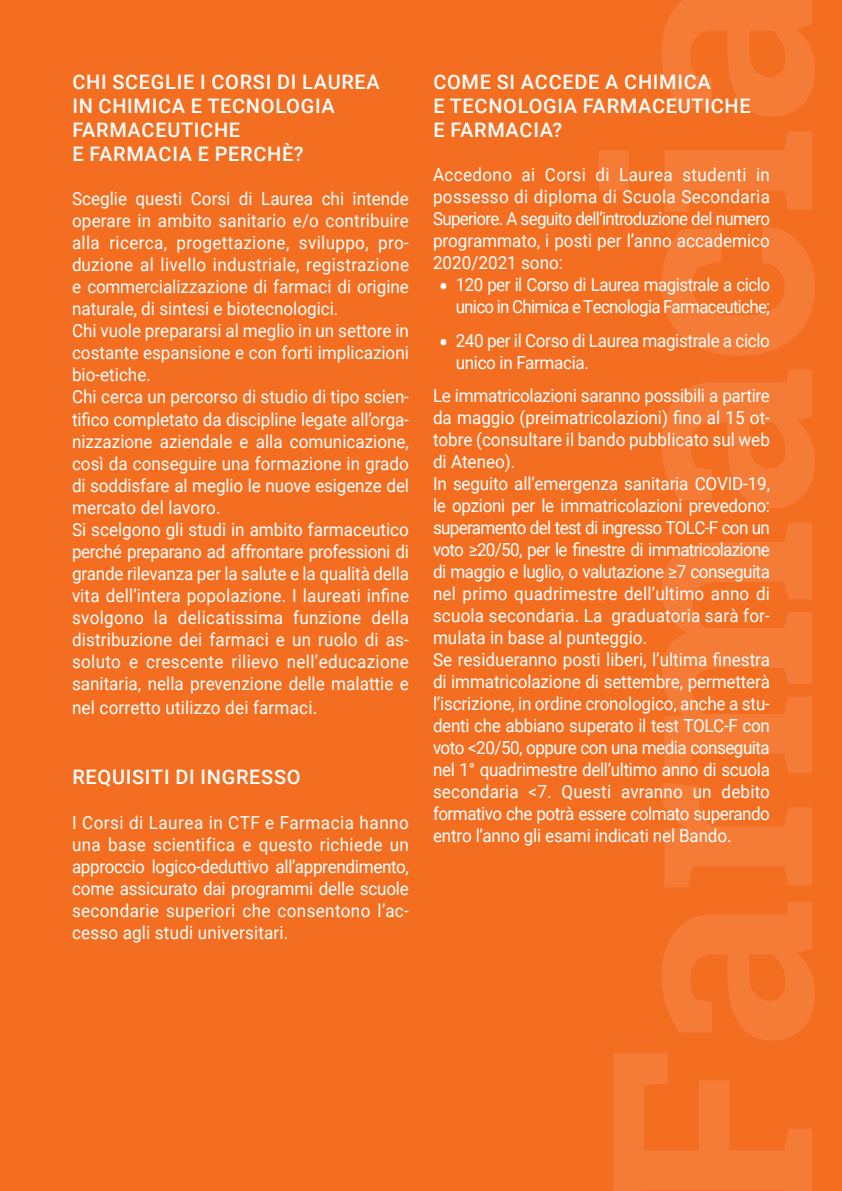
<style>
.page{position:relative;width:842px;height:1191px;background:#f36e21}
.page>*{position:absolute;margin:0;border:0;box-sizing:border-box;transform-origin:0 0}
.t1{font:700 280px "Roboto Slab";color:#fff}
.TITOLETTI_TESTO{font:500 20px/24px "Roboto";letter-spacing:.035em;color:#fff}
.TESTO{font:18px/22px "Roboto";color:#fff;text-align:justify;scale:.95 1}
.TESTO-2{font:18px/22px "Roboto";letter-spacing:-.04em;color:#fff;text-align:right;scale:.94 1}
.TESTO-3{font:18px/22px "Roboto";letter-spacing:-.02em;color:#fff;scale:.95 1}
.s1{font-size:30px}
</style>
<div class="page">
<p class="TITOLETTI_TESTO" style="left:72px;top:69px;width:309px">CHI SCEGLIE I CORSI DI LAUREA<br>IN CHIMICA E TECNOLOGIA<br>FARMACEUTICHE<br>E FARMACIA E PERCHÈ?</p>
<p class="TESTO" style="left:72px;top:187px;width:356px">Sceglie questi Corsi di Laurea chi intende operare in ambito sanitario e/o contribuire alla ricerca, progettazione, sviluppo, pro&shy;duzione al livello industriale, registrazione e commercializzazione di farmaci di origine naturale, di sintesi e biotecnologici.</p>
<p class="TESTO" style="left:72px;top:319px;width:356px">Chi vuole prepararsi al meglio in un settore in costante espansione e con forti implicazioni bio-etiche.</p>
<p class="TESTO" style="left:72px;top:385px;width:356px">Chi cerca un percorso di studio di tipo scien&shy;tifico completato da discipline legate all’orga&shy;nizzazione aziendale e alla comunicazione, così da conseguire una formazione in grado di soddisfare al meglio le nuove esigenze del mercato del lavoro.</p>
<p class="TESTO" style="left:72px;top:517px;width:356px">Si scelgono gli studi in ambito farmaceutico perché preparano ad affrontare professioni di grande rilevanza per la salute e la qualità della vita dell’intera popolazione. I laureati infine svolgono la delicatissima funzione della distribuzione dei farmaci e un ruolo di as&shy;soluto e crescente rilievo nell’educazione sanitaria, nella prevenzione delle malattie e</p>
<p class="TESTO" style="left:72px;top:695px;width:260px">nel corretto utilizzo dei farmaci.</p>
<p class="TITOLETTI_TESTO" style="left:72px;top:764px;width:230px">REQUISITI DI INGRESSO</p>
<p class="TESTO" style="left:72px;top:811px;width:356px">I Corsi di Laurea in CTF e Farmacia hanno una base scientifica e questo richiede un approccio logico-deduttivo all’apprendimento, come assicurato dai programmi delle scuole secondarie superiori che consentono l’ac&shy;cesso agli studi universitari.</p>
<h1 class="t1" style="left:519px;top:1219px;width:1247px;rotate:-90deg">Farmacia</h1>
<p class="TITOLETTI_TESTO" style="left:433px;top:69px;width:319px">COME SI ACCEDE A CHIMICA<br>E TECNOLOGIA FARMACEUTICHE<br>E FARMACIA?</p>
<p class="TESTO" style="left:433px;top:163px;width:356px">Accedono ai Corsi di Laurea studenti in possesso di diploma di Scuola Secondaria Superiore. A seguito dell’introduzione del numero programmato, i posti per l’anno accademico 2020/2021 sono:</p>
<p class="TESTO-2" style="left:439px;top:273px;width:354px"><span class="s1">•</span> 120 per il Corso di Laurea magistrale a ciclo unico in Chimica e Tecnologia Farmaceutiche;</p>
<p class="TESTO-3" style="left:456px;top:329px;width:332px;text-indent:-17px"><span class="s1">•</span> 240 per il Corso di Laurea magistrale a ciclo unico in Farmacia.</p>
<p class="TESTO" style="left:433px;top:384px;width:356px">Le immatricolazioni saranno possibili a partire da maggio (preimatricolazioni) fino al 15 ot&shy;tobre (consultare il bando pubblicato sul web di Ateneo).</p>
<p class="TESTO" style="left:433px;top:472px;width:356px">In seguito all’emergenza sanitaria COVID-19, le opzioni per le immatricolazioni prevedono: superamento del test di ingresso TOLC-F con un voto ≥20/50, per le finestre di immatricolazione di maggio e luglio, o valutazione ≥7 conseguita nel primo quadrimestre dell’ultimo anno di scuola secondaria. La graduatoria sarà for&shy;mulata in base al punteggio.</p>
<p class="TESTO" style="left:433px;top:648px;width:356px">Se residueranno posti liberi, l’ultima finestra di immatricolazione di settembre, permetterà l’iscrizione, in ordine cronologico, anche a stu&shy;denti che abbiano superato il test TOLC-F con voto &lt;20/50, oppure con una media conseguita nel 1° quadrimestre dell’ultimo anno di scuola secondaria &lt;7. Questi avranno un debito formativo che potrà essere colmato superando entro l’anno gli esami indicati nel Bando.</p>
</div>
